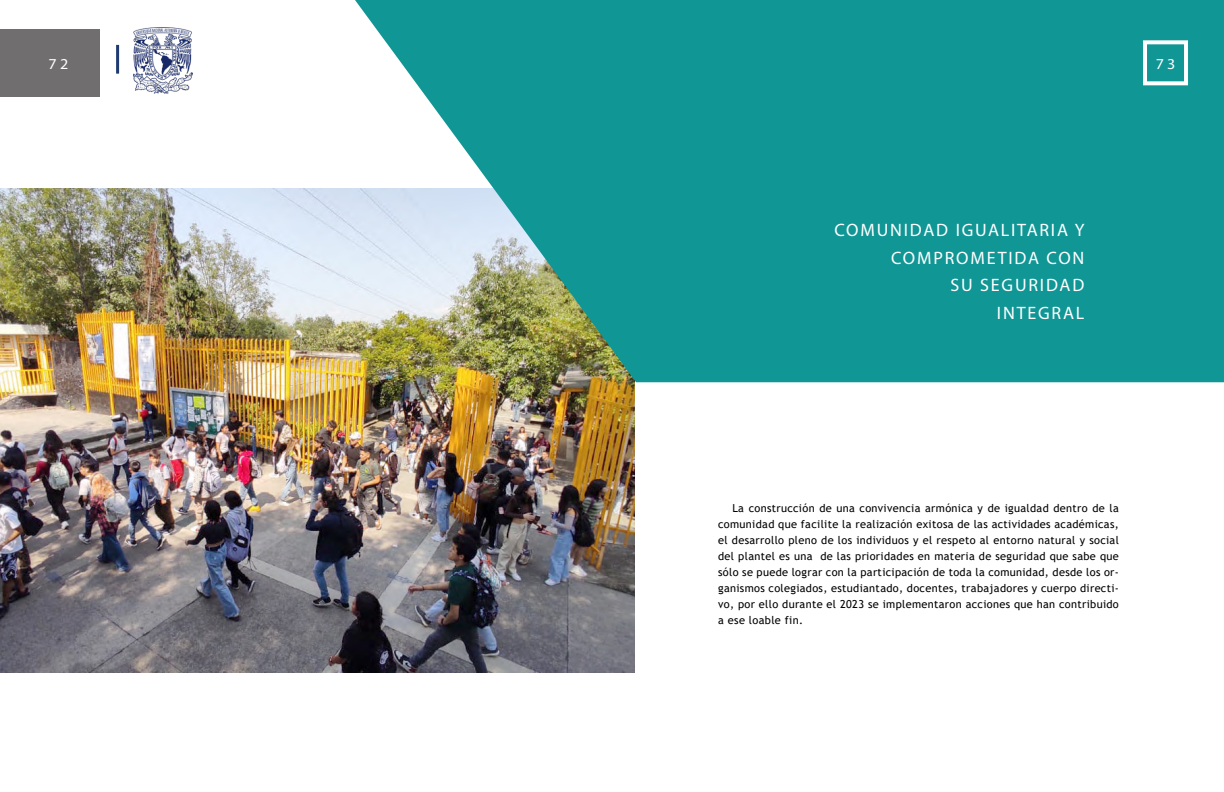
<style>
.page{position:relative;width:1224px;height:792px;background:#fff}
.page>*{position:absolute;margin:0;border:0;box-sizing:border-box;transform-origin:0 0}
.t1{font:18px/27.6px "Myriad Pro";letter-spacing:.1em;color:#fff;text-align:right}
.t2{font:15.2px "Myriad Pro";color:#fff;scale:1.05 1}
.t3{font:11px/16px "Trebuchet MS";letter-spacing:.03em;color:#000;text-align:justify}
</style>
<div class="page">
<img style="left:134px;top:28px;width:59px;height:66px">
<hr style="left:116px;top:45px;width:3px;height:29px;background:#1e3a6f">
<div style="left:0;top:29px;width:100px;height:68px;background:#716e6f"></div>
<img style="left:0;top:188px;width:635px;height:485px">
<svg style="left:355px;top:0;width:869px;height:382px;background:#2f9e9b"></svg>
<div style="left:1143px;top:40px;width:45px;height:45px;border:4px solid #fff"></div>
<h2 class="t2" style="left:49px;top:54px;width:20px">72</h2>
<h2 class="t2" style="left:1156px;top:54px;width:20px">73</h2>
<h1 class="t1" style="left:834px;top:216px;width:252px">COMUNIDAD IGUALITARIA Y<br>COMPROMETIDA CON<br>SU SEGURIDAD<br>INTEGRAL</h1>
<p class="t3" style="left:718px;top:500px;width:402px;text-indent:14px">La construcción de una convivencia armónica y de igualdad dentro de la comunidad que facilite la realización exitosa de las actividades académicas, el desarrollo pleno de los individuos y el respeto al entorno natural y social del plantel es una de las prioridades en materia de seguridad que sabe que sólo se puede lograr con la participación de toda la comunidad, desde los or&shy;ganismos colegiados, estudiantado, docentes, trabajadores y cuerpo directi&shy;vo, por ello durante el 2023 se implementaron acciones que han contribuido a ese loable fin.</p>
</div>
